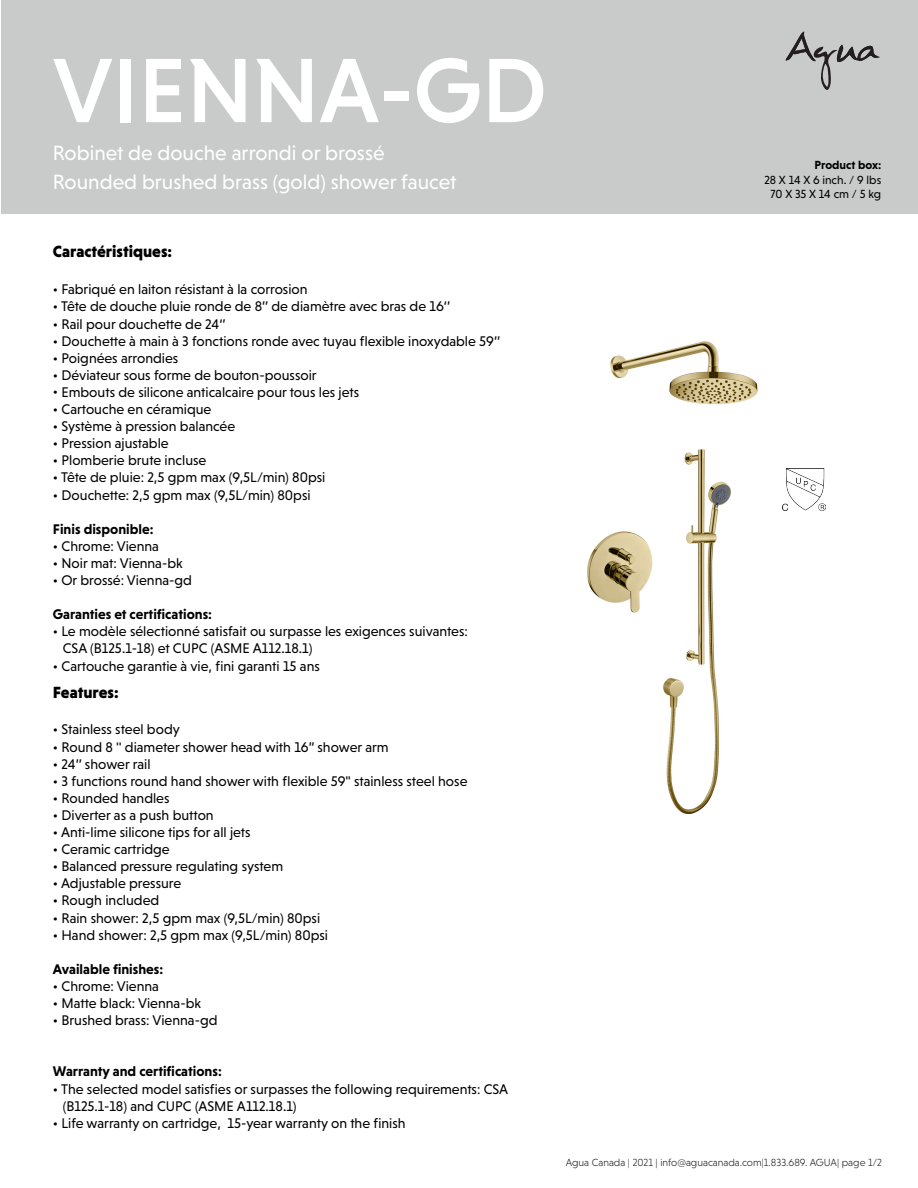
<style>
.page{position:relative;width:918px;height:1188px;background:#fff}
.page>*{position:absolute;margin:0;border:0;box-sizing:border-box;transform-origin:0 0}
.t1{font:500 93px "Niveau Grotesk";color:#fff}
.t2{font:21px/29.4px "Niveau Grotesk";color:#fff}
.t3{font:900 16.5px "Niveau Grotesk";color:#000001}
.t4{font:14.25px/17.1px "Niveau Grotesk";color:#000001}
.t5{font:700 14.25px "Niveau Grotesk";color:#000001}
.t6{font:12px/14.4px "Niveau Grotesk";color:#000001;text-align:center}
.t7{font:700 12px "Niveau Grotesk";color:#000001}
.t8{font:300 10.5px "Niveau Grotesk";color:#231f20}
</style>
<div class="page">
<img style="left:587px;top:341px;width:171px;height:473px">
<div style="left:1px;top:0;width:917px;height:213px;background:#c9cbca"></div>
<svg style="left:786px;top:32px;width:94px;height:58px"></svg>
<img style="left:783px;top:469px;width:42px;height:41px">
<h1 class="t1" style="left:53px;top:37px;width:496px">VIENNA-GD</h1>
<h2 class="t2" style="left:53px;top:138px;width:405px">Robinet de douche arrondi or brossé<br>Rounded brushed brass (gold) shower faucet</h2>
<p class="t3" style="left:53px;top:242px;width:121px">Caractéristiques:</p>
<p class="t4" style="left:53px;top:281px;width:256px">• Fabriqué en laiton résistant à la corrosion</p>
<p class="t4" style="left:53px;top:298px;width:399px">• Tête de douche pluie ronde de 8’’ de diamètre avec bras de 16‘’</p>
<p class="t4" style="left:53px;top:315px;width:174px">• Rail pour douchette de 24‘’</p>
<p class="t4" style="left:53px;top:332px;width:449px">• Douchette à main à 3 fonctions ronde avec tuyau flexible inoxydable 59’’</p>
<p class="t4" style="left:53px;top:349px;width:127px">• Poignées arrondies</p>
<p class="t4" style="left:53px;top:366px;width:265px">• Déviateur sous forme de bouton-poussoir</p>
<p class="t4" style="left:53px;top:383px;width:308px">• Embouts de silicone anticalcaire pour tous les jets</p>
<p class="t4" style="left:53px;top:401px;width:160px">• Cartouche en céramique</p>
<p class="t4" style="left:53px;top:418px;width:184px">• Système à pression balancée</p>
<p class="t4" style="left:53px;top:435px;width:117px">• Pression ajustable</p>
<p class="t4" style="left:53px;top:452px;width:155px">• Plomberie brute incluse</p>
<p class="t4" style="left:53px;top:469px;width:274px">• Tête de pluie: 2,5 gpm max (9,5L/min) 80psi</p>
<p class="t4" style="left:53px;top:486px;width:259px">• Douchette: 2,5 gpm max (9,5L/min) 80psi</p>
<p class="t5" style="left:53px;top:521px;width:102px">Finis disponible:</p>
<p class="t4" style="left:53px;top:537px;width:108px">• Chrome: Vienna</p>
<p class="t4" style="left:53px;top:554px;width:131px">• Noir mat: Vienna-bk</p>
<p class="t4" style="left:53px;top:572px;width:141px">• Or brossé: Vienna-gd</p>
<p class="t5" style="left:53px;top:606px;width:161px">Garanties et certifications:</p>
<p class="t4" style="left:63px;top:623px;width:407px;text-indent:-10px">• Le modèle sélectionné satisfait ou surpasse les exigences suivantes:<br>CSA (B125.1-18) et CUPC (ASME A112.18.1)</p>
<p class="t4" style="left:53px;top:657px;width:269px">• Cartouche garantie à vie, fini garanti 15 ans</p>
<p class="t3" style="left:53px;top:682px;width:67px">Features:</p>
<p class="t4" style="left:53px;top:721px;width:129px">• Stainless steel body</p>
<p class="t4" style="left:53px;top:738px;width:337px">• Round 8 '' diameter shower head with 16” shower arm</p>
<p class="t4" style="left:53px;top:755px;width:99px">• 24’’ shower rail</p>
<p class="t4" style="left:53px;top:772px;width:416px">• 3 functions round hand shower with flexible 59" stainless steel hose</p>
<p class="t4" style="left:53px;top:789px;width:118px">• Rounded handles</p>
<p class="t4" style="left:53px;top:807px;width:162px">• Diverter as a push button</p>
<p class="t4" style="left:53px;top:824px;width:199px">• Anti-lime silicone tips for all jets</p>
<p class="t4" style="left:53px;top:841px;width:118px">• Ceramic cartridge</p>
<p class="t4" style="left:53px;top:858px;width:232px">• Balanced pressure regulating system</p>
<p class="t4" style="left:53px;top:875px;width:130px">• Adjustable pressure</p>
<p class="t4" style="left:53px;top:892px;width:108px">• Rough included</p>
<p class="t4" style="left:53px;top:909px;width:269px">• Rain shower: 2,5 gpm max (9,5L/min) 80psi</p>
<p class="t4" style="left:53px;top:926px;width:277px">• Hand shower: 2,5 gpm max (9,5L/min) 80psi</p>
<p class="t5" style="left:53px;top:961px;width:112px">Available finishes:</p>
<p class="t4" style="left:53px;top:978px;width:108px">• Chrome: Vienna</p>
<p class="t4" style="left:53px;top:995px;width:150px">• Matte black: Vienna-bk</p>
<p class="t4" style="left:53px;top:1012px;width:166px">• Brushed brass: Vienna-gd</p>
<p class="t5" style="left:53px;top:1063px;width:170px">Warranty and certifications:</p>
<p class="t4" style="left:63px;top:1080px;width:447px;text-indent:-10px">• The selected model satisfies or surpasses the following requirements: CSA (B125.1-18) and CUPC (ASME A112.18.1)</p>
<p class="t4" style="left:53px;top:1114px;width:354px">• Life warranty on cartridge, 15-year warranty on the finish</p>
<p class="t7" style="left:815px;top:158px;width:68px">Product box:</p>
<p class="t6" style="left:764px;top:172px;width:118px">28 X 14 X 6 inch. / 9 lbs<br>70 X 35 X 14 cm / 5 kg</p>
<p class="t8" style="left:566px;top:1157px;width:318px">Agua Canada | 2021 | info@aguacanada.com|1.833.689. AGUA| page 1/2</p>
</div>
